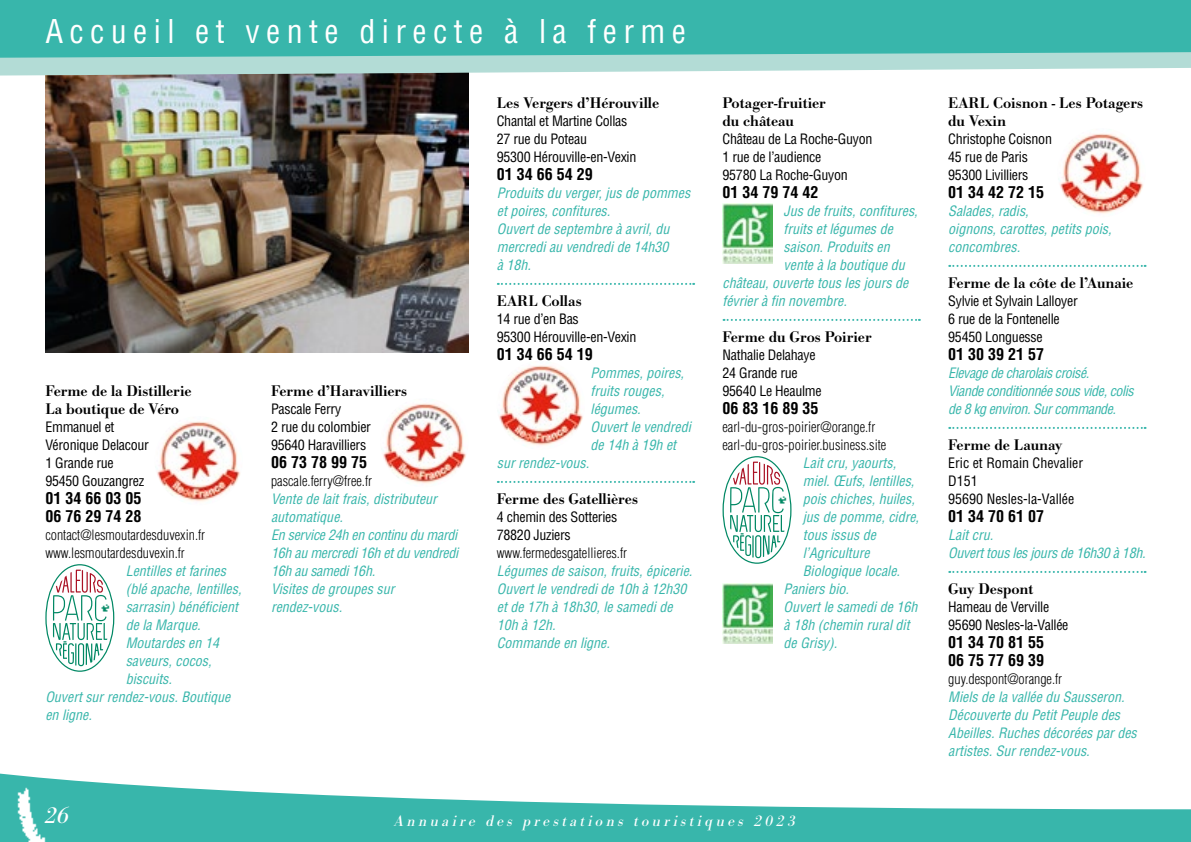
<style>
.page{position:relative;width:1191px;height:842px;background:#fff}
.page>*{position:absolute;margin:0;border:0;box-sizing:border-box;transform-origin:0 0}
.t1{font:condensed 32px "Helvetica LT Std";letter-spacing:.2em;color:#fff}
.t2{font:italic 24px "Bodoni URW";color:#fff}
.t3{font:500 16px/18px "Bodoni URW";color:#000}
.t4{font:700 condensed 16px/18px "Helvetica LT Std";color:#000}
.t5{font:italic 16px "Bodoni URW";letter-spacing:.2em;color:#fff}
.t6{font:italic condensed 14px/18px "Helvetica LT Std";color:#38b6ab}
.t7{font:condensed 14px/18px "Helvetica LT Std";letter-spacing:-.02em;color:#000}
.t8{font:300 condensed 14px/18px "Helvetica LT Std";color:#000}
.t9{font:italic condensed 14px/18px "Helvetica LT Std";letter-spacing:-.03em;color:#38b6ab}
.t10{font:condensed 14px/18px "Helvetica LT Std";color:#000}
.t11{font:italic condensed 14px/18px "Helvetica LT Std";letter-spacing:-.02em;color:#38b6ab}
</style>
<div class="page">
<img style="left:45px;top:76px;width:423px;height:276px">
<svg style="left:0;top:773px;width:1191px;height:69px;fill:#38b6ab"></svg>
<svg style="left:0;top:58px;width:1190px;height:18px;fill:#b3dcd6"></svg>
<div style="left:0;top:0;width:1191px;height:58px;background:#38b6ab"></div>
<img style="left:10px;top:773px;width:52px;height:69px">
<img style="left:155px;top:416px;width:88px;height:89px;border-radius:44px">
<svg style="left:45px;top:564px;width:69px;height:108px"></svg>
<img style="left:380px;top:398px;width:88px;height:89px;border-radius:44px">
<svg style="left:498px;top:283px;width:196px;height:2px"></svg>
<svg style="left:498px;top:481px;width:196px;height:2px"></svg>
<img style="left:497px;top:361px;width:88px;height:89px;border-radius:44px">
<svg style="left:723px;top:319px;width:197px;height:2px"></svg>
<img style="left:722px;top:204px;width:50px;height:60px">
<svg style="left:722px;top:456px;width:69px;height:108px"></svg>
<img style="left:722px;top:583px;width:50px;height:60px">
<svg style="left:949px;top:265px;width:196px;height:2px"></svg>
<svg style="left:949px;top:427px;width:196px;height:2px"></svg>
<svg style="left:949px;top:571px;width:196px;height:2px"></svg>
<img style="left:1057px;top:128px;width:88px;height:89px;border-radius:44px">
<h1 class="t1" style="left:45px;top:11px;width:642px">Accueil et vente directe à la ferme</h1>
<p class="t3" style="left:45px;top:382px;width:148px">Ferme de la Distillerie<br>La boutique de Véro</p>
<p class="t7" style="left:45px;top:418px;width:105px">Emmanuel et<br>Véronique Delacour<br>1 Grande rue<br>95450 Gouzangrez</p>
<p class="t4" style="left:45px;top:489px;width:97px">01 34 66 03 05<br>06 76 29 74 28</p>
<p class="t8" style="left:45px;top:526px;width:161px">contact@lesmoutardesduvexin.fr www.lesmoutardesduvexin.fr</p>
<p class="t6" style="left:126px;top:562px;width:102px">Lentilles et farines</p>
<p class="t6" style="left:126px;top:580px;width:117px">(blé apache, lentilles,</p>
<p class="t6" style="left:126px;top:598px;width:114px">sarrasin) bénéficient</p>
<p class="t6" style="left:126px;top:616px;width:77px">de la Marque.</p>
<p class="t6" style="left:126px;top:634px;width:95px">Moutardes en 14</p>
<p class="t6" style="left:126px;top:652px;width:87px">saveurs, cocos,</p>
<p class="t6" style="left:126px;top:670px;width:48px">biscuits.</p>
<p class="t6" style="left:45px;top:688px;width:187px">Ouvert sur rendez-vous. Boutique</p>
<p class="t6" style="left:45px;top:706px;width:48px">en ligne.</p>
<p class="t3" style="left:271px;top:382px;width:138px">Ferme d’Haravilliers</p>
<p class="t7" style="left:271px;top:400px;width:101px">Pascale Ferry<br>2 rue du colombier<br>95640 Haravilliers</p>
<p class="t4" style="left:271px;top:453px;width:97px">06 73 78 99 75</p>
<p class="t8" style="left:271px;top:472px;width:102px">pascale.ferry@free.fr</p>
<p class="t6" style="left:271px;top:490px;width:189px">Vente de lait frais, distributeur automatique.<br>En service 24h en continu du mardi<br>16h au mercredi 16h et du vendredi<br>16h au samedi 16h.<br>Visites de groupes sur rendez-vous.</p>
<p class="t3" style="left:497px;top:94px;width:164px">Les Vergers d’Hérouville</p>
<p class="t7" style="left:497px;top:112px;width:141px">Chantal et Martine Collas<br>27 rue du Poteau<br>95300 Hérouville-en-Vexin</p>
<p class="t4" style="left:497px;top:165px;width:97px">01 34 66 54 29</p>
<p class="t6" style="left:497px;top:184px;width:195px">Produits du verger, jus de pommes et poires, confitures.<br>Ouvert de septembre à avril, du mercredi au vendredi de 14h30<br>à 18h.</p>
<p class="t3" style="left:497px;top:292px;width:86px">EARL Collas</p>
<p class="t7" style="left:497px;top:310px;width:141px">14 rue d’en Bas<br>95300 Hérouville-en-Vexin</p>
<p class="t4" style="left:497px;top:345px;width:97px">01 34 66 54 19</p>
<p class="t6" style="left:590px;top:364px;width:102px">Pommes, poires, fruits rouges, légumes.<br>Ouvert le vendredi de 14h à 19h et</p>
<p class="t6" style="left:497px;top:454px;width:94px">sur rendez-vous.</p>
<p class="t3" style="left:497px;top:490px;width:143px">Ferme des Gatellières</p>
<p class="t7" style="left:497px;top:508px;width:122px">4 chemin des Sotteries<br>78820 Juziers</p>
<p class="t8" style="left:497px;top:544px;width:132px">www.fermedesgatellieres.fr</p>
<p class="t6" style="left:497px;top:562px;width:197px">Légumes de saison, fruits, épicerie.<br>Ouvert le vendredi de 10h à 12h30 et de 17h à 18h30, le samedi de<br>10h à 12h.<br>Commande en ligne.</p>
<p class="t3" style="left:722px;top:94px;width:105px">Potager-fruitier du château</p>
<p class="t7" style="left:722px;top:130px;width:151px">Château de La Roche-Guyon<br>1 rue de l’audience<br>95780 La Roche-Guyon</p>
<p class="t4" style="left:722px;top:183px;width:97px">01 34 79 74 42</p>
<p class="t6" style="left:783px;top:202px;width:136px">Jus de fruits, confitures,</p>
<p class="t6" style="left:783px;top:220px;width:111px">fruits et légumes de</p>
<p class="t6" style="left:783px;top:238px;width:108px">saison. Produits en</p>
<p class="t6" style="left:783px;top:256px;width:123px">vente à la boutique du</p>
<p class="t6" style="left:722px;top:274px;width:187px">château, ouverte tous les jours de</p>
<p class="t6" style="left:722px;top:292px;width:126px">février à fin novembre.</p>
<p class="t3" style="left:722px;top:328px;width:151px">Ferme du Gros Poirier</p>
<p class="t7" style="left:722px;top:346px;width:101px">Nathalie Delahaye<br>24 Grande rue<br>95640 Le Heaulme</p>
<p class="t4" style="left:722px;top:399px;width:97px">06 83 16 89 35</p>
<p class="t8" style="left:722px;top:418px;width:165px">earl-du-gros-poirier@orange.fr earl-du-gros-poirier.business.site</p>
<p class="t6" style="left:803px;top:454px;width:95px">Lait cru, yaourts,</p>
<p class="t6" style="left:803px;top:472px;width:113px">miel. Œufs, lentilles,</p>
<p class="t6" style="left:803px;top:490px;width:113px">pois chiches, huiles,</p>
<p class="t6" style="left:803px;top:508px;width:118px">jus de pomme, cidre,</p>
<p class="t6" style="left:803px;top:526px;width:75px">tous issus de</p>
<p class="t6" style="left:803px;top:544px;width:68px">l’Agriculture</p>
<p class="t6" style="left:803px;top:562px;width:99px">Biologique locale.</p>
<p class="t6" style="left:783px;top:580px;width:67px">Paniers bio.</p>
<p class="t6" style="left:783px;top:598px;width:135px">Ouvert le samedi de 16h</p>
<p class="t6" style="left:783px;top:616px;width:127px">à 18h (chemin rural dit</p>
<p class="t6" style="left:783px;top:634px;width:55px">de Grisy).</p>
<h2 class="t2" style="left:45px;top:801px;width:25px">26</h2>
<p class="t5" style="left:395px;top:811px;width:402px">Annuaire des prestations touristiques 2023</p>
<p class="t3" style="left:948px;top:94px;width:196px">EARL Coisnon - Les Potagers du Vexin</p>
<p class="t7" style="left:948px;top:130px;width:105px">Christophe Coisnon<br>45 rue de Paris<br>95300 Livilliers</p>
<p class="t4" style="left:948px;top:183px;width:97px">01 34 42 72 15</p>
<p class="t6" style="left:948px;top:202px;width:165px">Salades, radis,<br>oignons, carottes, petits pois, concombres.</p>
<p class="t3" style="left:948px;top:274px;width:186px">Ferme de la côte de l’Aunaie</p>
<p class="t7" style="left:948px;top:292px;width:131px">Sylvie et Sylvain Lalloyer<br>6 rue de la Fontenelle<br>95450 Longuesse</p>
<p class="t4" style="left:948px;top:345px;width:97px">01 30 39 21 57</p>
<p class="t9" style="left:948px;top:364px;width:187px">Elevage de charolais croisé.<br>Viande conditionnée sous vide, colis de 8 kg environ. Sur commande.</p>
<p class="t3" style="left:948px;top:436px;width:116px">Ferme de Launay</p>
<p class="t10" style="left:948px;top:454px;width:136px">Eric et Romain Chevalier<br>D151<br>95690 Nesles-la-Vallée</p>
<p class="t4" style="left:948px;top:507px;width:97px">01 34 70 61 07</p>
<p class="t11" style="left:948px;top:526px;width:199px">Lait cru.<br>Ouvert tous les jours de 16h30 à 18h.</p>
<p class="t3" style="left:948px;top:580px;width:87px">Guy Despont</p>
<p class="t7" style="left:948px;top:598px;width:122px">Hameau de Verville<br>95690 Nesles-la-Vallée</p>
<p class="t4" style="left:948px;top:633px;width:97px">01 34 70 81 55<br>06 75 77 69 39</p>
<p class="t8" style="left:948px;top:670px;width:115px">guy.despont@orange.fr</p>
<p class="t6" style="left:948px;top:688px;width:190px">Miels de la vallée du Sausseron.<br>Découverte du Petit Peuple des<br>Abeilles. Ruches décorées par des artistes. Sur rendez-vous.</p>
</div>
